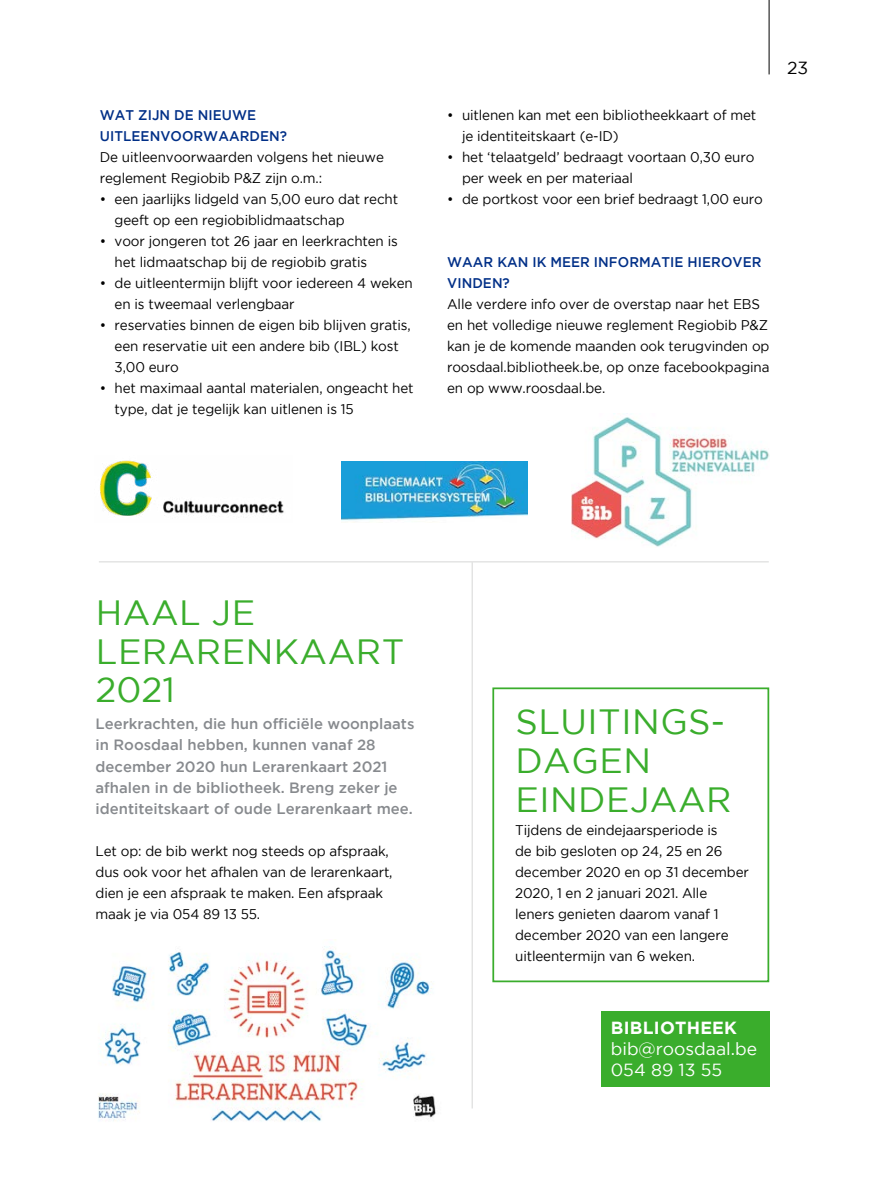
<style>
.page{position:relative;width:869px;height:1191px;background:#fff}
.page>*{position:absolute;margin:0;border:0;box-sizing:border-box;transform-origin:0 0}
.t1{font:35px/38.5px "Gotham";letter-spacing:.015em;color:#3aad2c}
.t2{font:17.5px/21px "Gotham";color:#fff}
.t3{font:700 17.5px "Gotham";letter-spacing:.015em;color:#fff}
.t4{font:17.5px "Gotham";color:#000}
.t5{font:500 14.88px/21px "Gotham";color:#878a8e}
.t6{font:14px/21px "Gotham";letter-spacing:-.01em;color:#000;scale:.96 1}
.t7{font:500 14px/21px "Gotham";letter-spacing:.005em;color:#002f87;scale:.96 1}
</style>
<div class="page">
<div style="left:492px;top:687px;width:276px;height:295px;border:2px solid #3aad2c"></div>
<img style="left:98px;top:939px;width:338px;height:182px">
<img style="left:100px;top:460px;width:184px;height:56px">
<img style="left:341px;top:461px;width:186px;height:62px">
<img style="left:571px;top:413px;width:198px;height:134px">
<hr style="left:99px;top:561px;width:669px;height:1px;background:#d6d7d6">
<hr style="left:471px;top:562px;width:1px;height:546px;background:#d6d7d6">
<div style="left:600px;top:1011px;width:169px;height:75px;background:#3aad2c"></div>
<hr style="left:768px;top:0;width:1px;height:74px;background:#000">
<p class="t7" style="left:100px;top:104px;width:196px">WAT ZIJN DE NIEUWE<br>UITLEENVOORWAARDEN?</p>
<p class="t6" style="left:100px;top:147px;width:297px">De uitleenvoorwaarden volgens het nieuwe reglement Regiobib P&amp;Z zijn o.m.:</p>
<p class="t6" style="left:115px;top:189px;width:297px;text-indent:-15px">• een jaarlijks lidgeld van 5,00 euro dat recht geeft op een regiobiblidmaatschap</p>
<p class="t6" style="left:115px;top:231px;width:296px;text-indent:-15px">• voor jongeren tot 26 jaar en leerkrachten is het lidmaatschap bij de regiobib gratis</p>
<p class="t6" style="left:115px;top:273px;width:312px;text-indent:-15px">• de uitleentermijn blijft voor iedereen 4 weken en is tweemaal verlengbaar</p>
<p class="t6" style="left:115px;top:315px;width:310px;text-indent:-15px">• reservaties binnen de eigen bib blijven gratis, een reservatie uit een andere bib (IBL) kost<br>3,00 euro</p>
<p class="t6" style="left:115px;top:378px;width:313px;text-indent:-15px">• het maximaal aantal materialen, ongeacht het type, dat je tegelijk kan uitlenen is 15</p>
<p class="t6" style="left:462px;top:105px;width:308px;text-indent:-15px">• uitlenen kan met een bibliotheekkaart of met je identiteitskaart (e-ID)</p>
<p class="t6" style="left:462px;top:147px;width:306px;text-indent:-15px">• het ‘telaatgeld’ bedraagt voortaan 0,30 euro per week en per materiaal</p>
<p class="t6" style="left:447px;top:189px;width:330px">• de portkost voor een brief bedraagt 1,00 euro</p>
<p class="t4" style="left:786px;top:59px;width:23px">23</p>
<p class="t7" style="left:447px;top:251px;width:329px">WAAR KAN IK MEER INFORMATIE HIEROVER<br>VINDEN?</p>
<p class="t6" style="left:447px;top:294px;width:337px">Alle verdere info over de overstap naar het EBS en het volledige nieuwe reglement Regiobib P&amp;Z kan je de komende maanden ook terugvinden op roosdaal.bibliotheek.be, op onze facebookpagina en op www.roosdaal.be.</p>
<h1 class="t1" style="left:95px;top:593px;width:310px">HAAL JE<br>LERARENKAART<br>2021</h1>
<p class="t5" style="left:95px;top:713px;width:320px">Leerkrachten, die hun officiële woonplaats in Roosdaal hebben, kunnen vanaf 28 december 2020 hun Lerarenkaart 2021 afhalen in de bibliotheek. Breng zeker je identiteitskaart of oude Lerarenkaart mee.</p>
<p class="t6" style="left:95px;top:840px;width:311px">Let op: de bib werkt nog steeds op afspraak, dus ook voor het afhalen van de lerarenkaart, dien je een afspraak te maken. Een afspraak maak je via 054 89 13 55.</p>
<h1 class="t1" style="left:515px;top:702px;width:217px">SLUITINGS-<br>DAGEN<br>EINDEJAAR</h1>
<p class="t6" style="left:515px;top:819px;width:245px">Tijdens de eindejaarsperiode is<br>de bib gesloten op 24, 25 en 26 december 2020 en op 31 december<br>2020, 1 en 2 januari 2021. Alle leners genieten daarom vanaf 1 december 2020 van een langere uitleentermijn van 6 weken.</p>
<p class="t3" style="left:610px;top:1018px;width:128px">BIBLIOTHEEK</p>
<p class="t2" style="left:610px;top:1038px;width:148px">bib@roosdaal.be<br>054 89 13 55</p>
</div>
